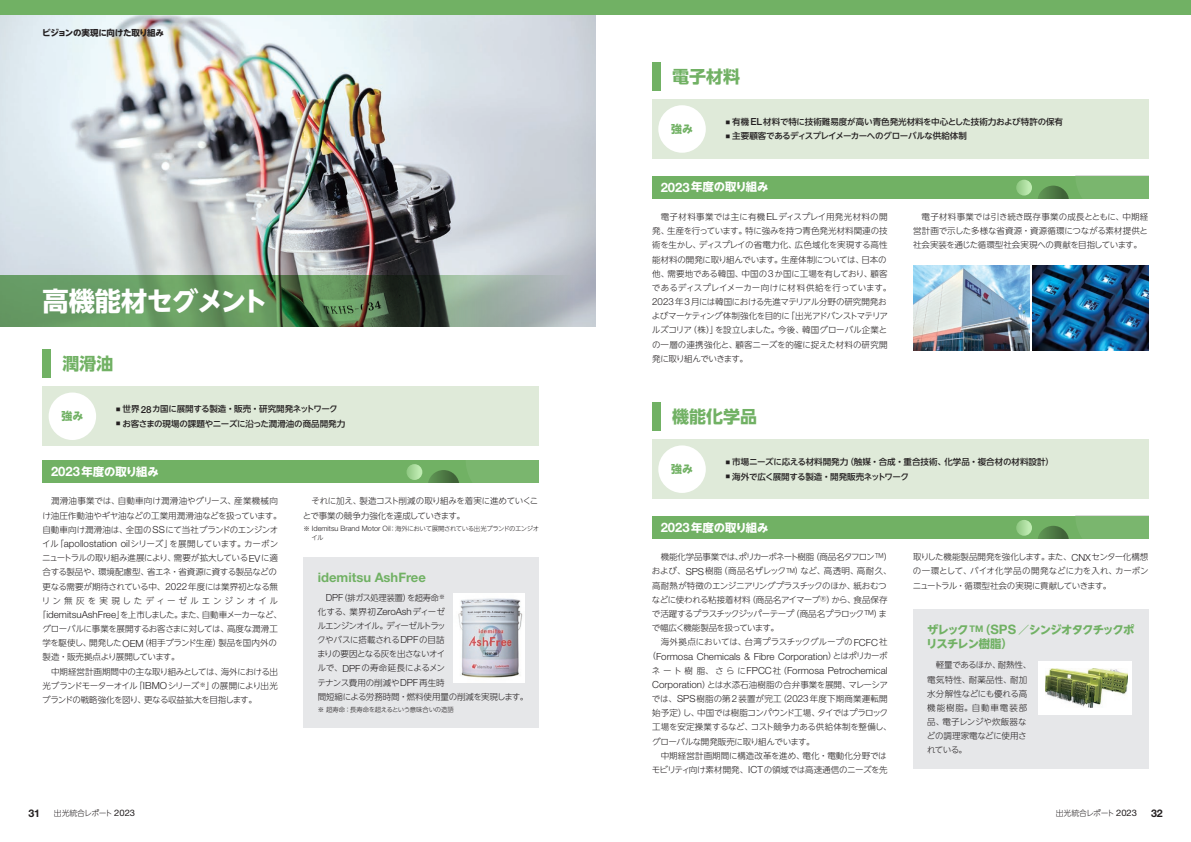
<style>
.page{position:relative;width:1191px;height:842px;background:#fff}
.page>*{position:absolute;margin:0;border:0;box-sizing:border-box;transform-origin:0 0}
.t1{font:700 26.2px "UD Shin Go NT Pro";letter-spacing:-.025em;color:#fff}
.t2{font:700 17px "UD Shin Go NT Pro";color:#71b164}
.t3{font:700 13px "Helvetica Neue LT Pro";color:#71b164}
.t4{font:700 11.3px "UD Shin Go NT Pro";letter-spacing:-.01em;color:#fff}
.t5{font:700 11.3px/14.2px "UD Shin Go NT Pro";letter-spacing:-.075em;color:#71b164}
.t6{font:700 10.9px "UD Shin Go NT Pro";color:#71b164}
.t7{font:700 10.6px "Helvetica Neue LT Pro";color:#231f20}
.t8{font:300 9.8px/14.2px "Helvetica Neue LT Pro";color:#231f20;text-align:center}
.t9{font:300 8.5px/14.2px "UD Shin Go NT Pro";letter-spacing:-.025em;color:#231f20}
.t10{font:300 8.5px/14.2px "UD Shin Go NT Pro";letter-spacing:-.045em;color:#231f20}
.t11{font:500 8.5px "UD Shin Go NT Pro";letter-spacing:-.02em;color:#231f20}
.t12{font:500 8.5px "UD Shin Go NT Pro";color:#231f20}
.t13{font:300 8.5px/14.2px "UD Shin Go NT Pro";letter-spacing:-.005em;color:#231f20}
.t14{font:300 8.5px "UD Shin Go NT Pro";letter-spacing:-.065em;color:#231f20}
.t15{font:300 8.5px "UD Shin Go NT Pro";letter-spacing:-.055em;color:#231f20}
.t16{font:300 8.5px "UD Shin Go NT Pro";letter-spacing:-.09em;color:#231f20}
.t17{font:300 8.5px "UD Shin Go NT Pro";color:#231f20}
.t18{font:300 8.5px "UD Shin Go NT Pro";letter-spacing:.03em;color:#231f20}
.t19{font:500 8.5px "UD Shin Go NT Pro";letter-spacing:-.04em;color:#231f20}
.t20{font:300 8.5px "UD Shin Go NT Pro";letter-spacing:.35em;color:#231f20}
.t21{font:700 8.5px "UD Shin Go NT Pro";letter-spacing:-.03em;color:#231f20}
.t22{font:300 7.8px "UD Shin Go NT Pro";letter-spacing:-.05em;color:#231f20}
.t23{font:300 6.4px/9.2px "UD Shin Go NT Pro";letter-spacing:-.055em;color:#231f20}
.t24{font:300 6.4px "UD Shin Go NT Pro";letter-spacing:-.025em;color:#231f20}
.s1{font-family:"Helvetica Neue LT Pro";font-size:9.8px}
.s2{font-family:"Helvetica Neue LT Pro";font-size:13px}
.s3{font-family:"Helvetica Neue LT Pro";font-size:7.3px}
.s4{font-family:"UD Shin Go NT Pro";font-size:8.5px}
.s5{font-family:"Helvetica Neue LT Pro";font-weight:400;font-size:9px}
</style>
<div class="page">
<div style="left:303px;top:557px;width:236px;height:170px;background:#e6e7e9"></div>
<img style="left:453px;top:593px;width:72px;height:90px">
<div style="left:913px;top:610px;width:235px;height:159px;background:#e6e7e9"></div>
<img style="left:0;top:14px;width:595px;height:262px">
<svg style="left:0;top:276px;width:595px;height:51px;background:#6a8d69"></svg>
<div style="left:652px;top:99px;width:496px;height:60px;background:#dfead9"></div>
<div style="left:658px;top:105px;width:48px;height:48px;background:#fff;border-radius:50%"></div>
<div style="left:652px;top:62px;width:8px;height:29px;background:#71b164"></div>
<div style="left:43px;top:386px;width:496px;height:60px;background:#dfead9"></div>
<div style="left:49px;top:392px;width:47px;height:48px;background:#fff;border-radius:50%"></div>
<div style="left:43px;top:350px;width:8px;height:28px;background:#71b164"></div>
<div style="left:43px;top:460px;width:496px;height:23px;background:#71b164"></div>
<svg style="left:428px;top:470px;width:31px;height:13px"></svg>
<svg style="left:406px;top:464px;width:16px;height:16px"></svg>
<img style="left:913px;top:266px;width:116px;height:85px">
<img style="left:1032px;top:266px;width:116px;height:85px">
<div style="left:652px;top:176px;width:496px;height:22px;background:#71b164"></div>
<svg style="left:1038px;top:186px;width:31px;height:12px"></svg>
<svg style="left:1016px;top:180px;width:16px;height:15px"></svg>
<div style="left:652px;top:439px;width:496px;height:60px;background:#dfead9"></div>
<div style="left:658px;top:445px;width:48px;height:48px;background:#fff;border-radius:50%"></div>
<div style="left:652px;top:403px;width:8px;height:28px;background:#71b164"></div>
<div style="left:652px;top:516px;width:496px;height:22px;background:#71b164"></div>
<svg style="left:1038px;top:526px;width:31px;height:12px"></svg>
<svg style="left:1016px;top:520px;width:16px;height:16px"></svg>
<div style="left:0;top:0;width:1191px;height:14px;background:#71b164"></div>
<div style="left:1038px;top:661px;width:94px;height:54px;background:#fff"></div>
<img style="left:1045px;top:669px;width:82px;height:38px">
<p class="t21" style="left:42px;top:26px;width:123px">ビジョンの実現に向けた取り組み</p>
<h1 class="t1" style="left:43px;top:280px;width:227px">高機能材セグメント</h1>
<h2 class="t2" style="left:62px;top:350px;width:53px">潤滑油</h2>
<p class="t6" style="left:62px;top:407px;width:23px">強み</p>
<p class="t11" style="left:116px;top:402px;width:223px"><sup>■</sup> 世界 <span class="s1">28</span>カ国に展開する製造・販売・研究開発ネットワーク</p>
<p class="t11" style="left:116px;top:416px;width:230px"><sup>■</sup> お客さまの現場の課題やニーズに沿った潤滑油の商品開発力</p>
<h3 class="t4" style="left:51px;top:462px;width:109px"><span class="s2">2023</span>年度の取り組み</h3>
<p class="t18" style="left:51px;top:494px;width:228px">潤滑油事業では、自動車向け潤滑油やグリース、産業機械向</p>
<p class="t9" style="left:42px;top:508px;width:241px">け油圧作動油やギヤ油などの工業用潤滑油などを扱っています。</p>
<p class="t9" style="left:42px;top:522px;width:237px">自動車向け潤滑油は、全国の<span class="s1">SS</span>にて当社ブランドのエンジンオ</p>
<p class="t9" style="left:42px;top:536px;width:238px">イル「<span class="s1">apollostation oil</span>シリーズ」を展開しています。カーボン</p>
<p class="t15" style="left:42px;top:551px;width:237px">ニュートラルの取り組み進展により、需要が拡大している<span class="s1">EV</span>に適</p>
<p class="t9" style="left:43px;top:565px;width:236px">合する製品や、環境配慮型、省エネ・省資源に資する製品などの</p>
<p class="t15" style="left:43px;top:579px;width:237px">更なる需要が期待されている中、<span class="s1">2022</span> 年度には業界初となる無</p>
<p class="t20" style="left:42px;top:594px;width:238px">リン無灰を実現したディーゼルエンジンオイル</p>
<p class="t16" style="left:38px;top:608px;width:246px">「<span class="s1">idemitsuAshFree</span>」を上市しました。また、自動車メーカーなど、</p>
<p class="t9" style="left:42px;top:621px;width:237px">グローバルに事業を展開するお客さまに対しては、高度な潤滑工</p>
<p class="t10" style="left:43px;top:635px;width:236px">学を駆使し、開発した<span class="s1">OEM</span>（相手ブランド生産）製品を国内外の</p>
<p class="t14" style="left:43px;top:650px;width:139px">製造・販売拠点より展開しています。</p>
<p class="t9" style="left:51px;top:664px;width:228px">中期経営計画期間中の主な取り組みとしては、海外における出</p>
<p class="t14" style="left:43px;top:679px;width:237px">光ブランドモーターオイル「<span class="s1">IBMO</span>シリーズ<sup>※</sup>」の展開により出光</p>
<p class="t14" style="left:42px;top:693px;width:216px">ブランドの戦略強化を図り、更なる収益拡大を目指します。</p>
<p class="t9" style="left:303px;top:494px;width:237px;text-indent:9px">それに加え、製造コスト削減の取り組みを着実に進めていくことで事業の競争力強化を達成していきます。</p>
<p class="t23" style="left:311px;top:524px;width:229px;text-indent:-8px">※ <span class="s3">Idemitsu Brand Motor Oil</span>：海外において展開されている出光ブランドのエンジオイル</p>
<h3 class="t3" style="left:318px;top:569px;width:110px">idemitsu AshFree</h3>
<p class="t10" style="left:317px;top:590px;width:213px;text-indent:9px"><span class="s1">DPF</span>（排ガス処理装置）を超寿命<sup>※<br></sup>化する、業界初<span class="s1">ZeroAsh</span>ディーゼ<br>ルエンジンオイル。ディーゼルトラッ<br>クやバスに搭載される<span class="s1">DPF</span>の目詰<br>まりの要因となる灰を出さないオイ<br>ルで、<span class="s1">DPF</span>の寿命延長によるメン<br>テナンス費用の削減や<span class="s1">DPF</span>再生時<br>間短縮による労務時間・燃料使用量の削減を実現します。</p>
<p class="t24" style="left:318px;top:704px;width:138px">※ 超寿命：長寿命を超えるという意味合いの造語</p>
<h2 class="t2" style="left:672px;top:63px;width:70px">電子材料</h2>
<p class="t6" style="left:671px;top:120px;width:23px">強み</p>
<p class="t12" style="left:726px;top:115px;width:339px"><sup>■</sup> 有機<span class="s1">EL</span>材料で特に技術難易度が高い青色発光材料を中心とした技術力および特許の保有</p>
<p class="t11" style="left:726px;top:129px;width:242px"><sup>■</sup> 主要顧客であるディスプレイメーカーへのグローバルな供給体制</p>
<h3 class="t4" style="left:660px;top:178px;width:109px"><span class="s2">2023</span>年度の取り組み</h3>
<p class="t9" style="left:652px;top:209px;width:241px;text-indent:9px">電子材料事業では主に有機<span class="s1">EL</span>ディスプレイ用発光材料の開発、生産を行っています。特に強みを持つ青色発光材料関連の技術を生かし、ディスプレイの省電力化、広色域化を実現する高性能材料の開発に取り組んでいます。生産体制については、日本の他、需要地である韓国、中国の<span class="s1">3</span>か国に工場を有しており、顧客であるディスプレイメーカー向けに材料供給を行っています。<br><span class="s1">2023</span>年<span class="s1">3</span>月には韓国における先進マテリアル分野の研究開発およびマーケティング体制強化を目的に「出光アドバンストマテリアルズコリア（株）」を設立しました。今後、韓国グローバル企業との一層の連携強化と、顧客ニーズを的確に捉えた材料の研究開発に取り組んでいきます。</p>
<h2 class="t2" style="left:672px;top:403px;width:87px">機能化学品</h2>
<p class="t9" style="left:913px;top:209px;width:237px;text-align:justify;text-indent:9px">電子材料事業では引き続き既存事業の成長とともに、中期経営計画で示した多様な省資源・資源循環につながる素材提供と社会実装を通じた循環型社会実現への貢献を目指しています。</p>
<p class="t6" style="left:671px;top:460px;width:23px">強み</p>
<p class="t12" style="left:726px;top:455px;width:330px"><sup>■</sup> 市場ニーズに応える材料開発力（触媒・合成・重合技術、化学品・複合材の材料設計）</p>
<p class="t19" style="left:726px;top:469px;width:184px"><sup>■</sup> 海外で広く展開する製造・開発販売ネットワーク</p>
<h3 class="t4" style="left:660px;top:518px;width:109px"><span class="s2">2023</span>年度の取り組み</h3>
<p class="t10" style="left:652px;top:550px;width:242px;text-indent:9px">機能化学品事業では、ポリカーボネート樹脂（商品名タフロン<sup>TM</sup>）および、<span class="s1">SPS</span>樹脂（商品名ザレック<sup>TM</sup>）など、高透明、高耐久、高耐熱が特徴のエンジニアリングプラスチックのほか、紙おむつなどに使われる粘接着材料（商品名アイマーブ<sup>Ⓡ</sup>）から、食品保存で活躍するプラスチックジッパーテープ（商品名プラロック<sup>TM</sup>）まで幅広く機能製品を扱っています。</p>
<p class="t17" style="left:660px;top:635px;width:228px">海外拠点においては、台湾プラスチックグループの<span class="s1">FCFC</span>社</p>
<p class="t8" style="left:647px;top:649px;width:242px"><span class="s4">（</span>Formosa Chemicals &amp; Fibre Corporation<span class="s4">）とはポリカーボネート樹脂、さらに</span>FPCC<span class="s4">社（</span>Formosa Petrochemical</p>
<p class="t9" style="left:652px;top:677px;width:241px"><span class="s1">Corporation</span>）とは水添石油樹脂の合弁事業を展開、マレーシアでは、<span class="s1">SPS</span>樹脂の第<span class="s1">2</span>装置が完工（<span class="s1">2023</span>年度下期商業運転開始予定）し、中国では樹脂コンパウンド工場、タイではプラロック工場を安定操業するなど、コスト競争力ある供給体制を整備し、グローバルな開発販売に取り組んでいます。</p>
<p class="t9" style="left:652px;top:748px;width:237px;text-align:right">中期経営計画期間に構造改革を進め、電化・電動化分野ではモビリティ向け素材開発、<span class="s1">ICT</span>の領域では高速通信のニーズを先</p>
<p class="t9" style="left:912px;top:550px;width:237px;text-align:justify">取りした機能製品開発を強化します。また、<span class="s1">CNX</span>センター化構想の一環として、バイオ化学品の開発などに力を入れ、カーボンニュートラル・循環型社会の実現に貢献していきます。</p>
<h3 class="t5" style="left:926px;top:622px;width:210px">ザレック <sup>TM</sup>（<span class="s2">SPS</span> ／シンジオタクチックポリスチレン樹脂）</h3>
<p class="t13" style="left:927px;top:658px;width:106px;text-indent:9px">軽量であるほか、耐熱性、電気特性、耐薬品性、耐加水分解性などにも優れる高機能樹脂。自動車電装部品、電子レンジや炊飯器などの調理家電などに使用されている。</p>
<p class="t7" style="left:28px;top:806px;width:13px">31</p>
<p class="t22" style="left:54px;top:807px;width:83px">出光統合レポート <span class="s5">2023</span></p>
<p class="t22" style="left:1055px;top:807px;width:83px">出光統合レポート <span class="s5">2023</span></p>
<p class="t7" style="left:1151px;top:806px;width:13px">32</p>
</div>
